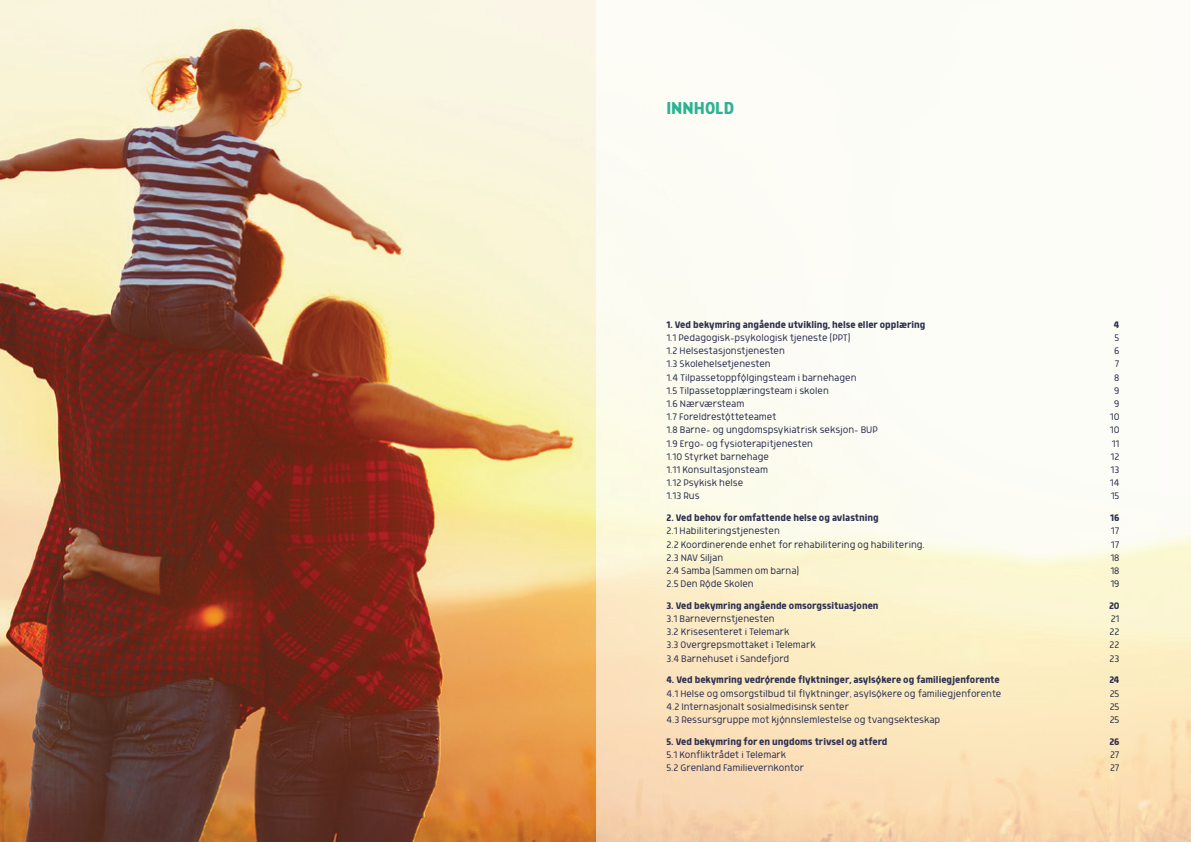
<style>
.page{position:relative;width:1191px;height:842px;background:#fff}
.page>*{position:absolute;margin:0;border:0;box-sizing:border-box;transform-origin:0 0}
.t1{font:500 20px "Morl";color:#2bb394}
.t2{font:300 11px "Morl";color:#2f3251}
.t3{font:500 11px "Morl";color:#2f3251}
.t4{font:300 11px "Morl";letter-spacing:-.02em;color:#2f3251}
</style>
<div class="page">
<img style="left:595px;top:0;width:596px;height:842px">
<svg style="left:0;top:0;width:595px;height:842px;background:#b58a6a"></svg>
<h1 class="t1" style="left:666px;top:97px;width:69px">INNHOLD</h1>
<p class="t3" style="left:666px;top:318px;width:260px">1. Ved bekymring angående utvikling, helse eller opplæring</p>
<p class="t3" style="left:1114px;top:318px;width:7px">4</p>
<p class="t2" style="left:666px;top:332px;width:186px">1.1 Pedagogisk-psykologisk tjeneste (PPT)</p>
<p class="t2" style="left:1114px;top:332px;width:6px">5</p>
<p class="t2" style="left:666px;top:345px;width:120px">1.2 Helsestasjonstjenesten</p>
<p class="t2" style="left:1114px;top:345px;width:7px">6</p>
<p class="t2" style="left:666px;top:358px;width:106px">1.3 Skolehelsetjenesten</p>
<p class="t2" style="left:1114px;top:358px;width:6px">7</p>
<p class="t2" style="left:666px;top:372px;width:192px">1.4 Tilpassetoppfølgingsteam i barnehagen</p>
<p class="t2" style="left:1114px;top:372px;width:7px">8</p>
<p class="t2" style="left:666px;top:385px;width:164px">1.5 Tilpassetopplæringsteam i skolen</p>
<p class="t2" style="left:1114px;top:385px;width:7px">9</p>
<p class="t2" style="left:666px;top:398px;width:80px">1.6 Nærværsteam</p>
<p class="t2" style="left:1114px;top:398px;width:7px">9</p>
<p class="t4" style="left:666px;top:411px;width:112px">1.7 Foreldrestøtteteamet</p>
<p class="t2" style="left:1109px;top:411px;width:11px">10</p>
<p class="t2" style="left:666px;top:424px;width:213px">1.8 Barne- og ungdomspsykiatrisk seksjon- BUP</p>
<p class="t2" style="left:1109px;top:424px;width:11px">10</p>
<p class="t2" style="left:666px;top:438px;width:148px">1.9 Ergo- og fysioterapitjenesten</p>
<p class="t2" style="left:1111px;top:438px;width:9px">11</p>
<p class="t2" style="left:666px;top:451px;width:104px">1.10 Styrket barnehage</p>
<p class="t2" style="left:1110px;top:451px;width:10px">12</p>
<p class="t2" style="left:666px;top:464px;width:103px">1.11 Konsultasjonsteam</p>
<p class="t2" style="left:1110px;top:464px;width:10px">13</p>
<p class="t2" style="left:666px;top:477px;width:78px">1.12 Psykisk helse</p>
<p class="t2" style="left:1109px;top:477px;width:11px">14</p>
<p class="t2" style="left:666px;top:490px;width:35px">1.13 Rus</p>
<p class="t2" style="left:1110px;top:490px;width:10px">15</p>
<p class="t3" style="left:666px;top:512px;width:214px">2. Ved behov for omfattende helse og avlastning</p>
<p class="t3" style="left:1110px;top:512px;width:11px">16</p>
<p class="t2" style="left:666px;top:525px;width:115px">2.1 Habiliteringstjenesten</p>
<p class="t2" style="left:1111px;top:525px;width:10px">17</p>
<p class="t2" style="left:666px;top:538px;width:260px">2.2 Koordinerende enhet for rehabilitering og habilitering.</p>
<p class="t2" style="left:1111px;top:538px;width:10px">17</p>
<p class="t2" style="left:666px;top:552px;width:58px">2.3 NAV Siljan</p>
<p class="t2" style="left:1110px;top:552px;width:11px">18</p>
<p class="t2" style="left:666px;top:565px;width:134px">2.4 Samba (Sammen om barna)</p>
<p class="t2" style="left:1110px;top:565px;width:11px">18</p>
<p class="t2" style="left:666px;top:578px;width:89px">2.5 Den Røde Skolen</p>
<p class="t2" style="left:1110px;top:578px;width:11px">19</p>
<p class="t3" style="left:666px;top:599px;width:214px">3. Ved bekymring angående omsorgssituasjonen</p>
<p class="t3" style="left:1109px;top:599px;width:12px">20</p>
<p class="t2" style="left:666px;top:613px;width:110px">3.1 Barnevernstjenesten</p>
<p class="t2" style="left:1110px;top:613px;width:10px">21</p>
<p class="t2" style="left:666px;top:626px;width:125px">3.2 Krisesenteret i Telemark</p>
<p class="t2" style="left:1109px;top:626px;width:11px">22</p>
<p class="t2" style="left:666px;top:639px;width:151px">3.3 Overgrepsmottaket i Telemark</p>
<p class="t2" style="left:1109px;top:639px;width:11px">22</p>
<p class="t2" style="left:666px;top:653px;width:124px">3.4 Barnehuset i Sandefjord</p>
<p class="t2" style="left:1109px;top:653px;width:11px">23</p>
<p class="t3" style="left:666px;top:674px;width:335px">4. Ved bekymring vedrørende flyktninger, asylsøkere og familiegjenforente</p>
<p class="t3" style="left:1109px;top:674px;width:12px">24</p>
<p class="t2" style="left:666px;top:687px;width:336px">4.1 Helse og omsorgstilbud til flyktninger, asylsøkere og familiegjenforente</p>
<p class="t2" style="left:1109px;top:687px;width:11px">25</p>
<p class="t2" style="left:666px;top:701px;width:184px">4.2 Internasjonalt sosialmedisinsk senter</p>
<p class="t2" style="left:1109px;top:701px;width:11px">25</p>
<p class="t2" style="left:666px;top:714px;width:275px">4.3 Ressursgruppe mot kjønnslemlestelse og tvangsekteskap</p>
<p class="t2" style="left:1109px;top:714px;width:11px">25</p>
<p class="t3" style="left:666px;top:735px;width:223px">5. Ved bekymring for en ungdoms trivsel og atferd</p>
<p class="t3" style="left:1109px;top:735px;width:12px">26</p>
<p class="t2" style="left:666px;top:749px;width:121px">5.1 Konfliktrådet i Telemark</p>
<p class="t2" style="left:1110px;top:749px;width:11px">27</p>
<p class="t2" style="left:666px;top:762px;width:139px">5.2 Grenland Familievernkontor</p>
<p class="t2" style="left:1110px;top:762px;width:11px">27</p>
</div>
